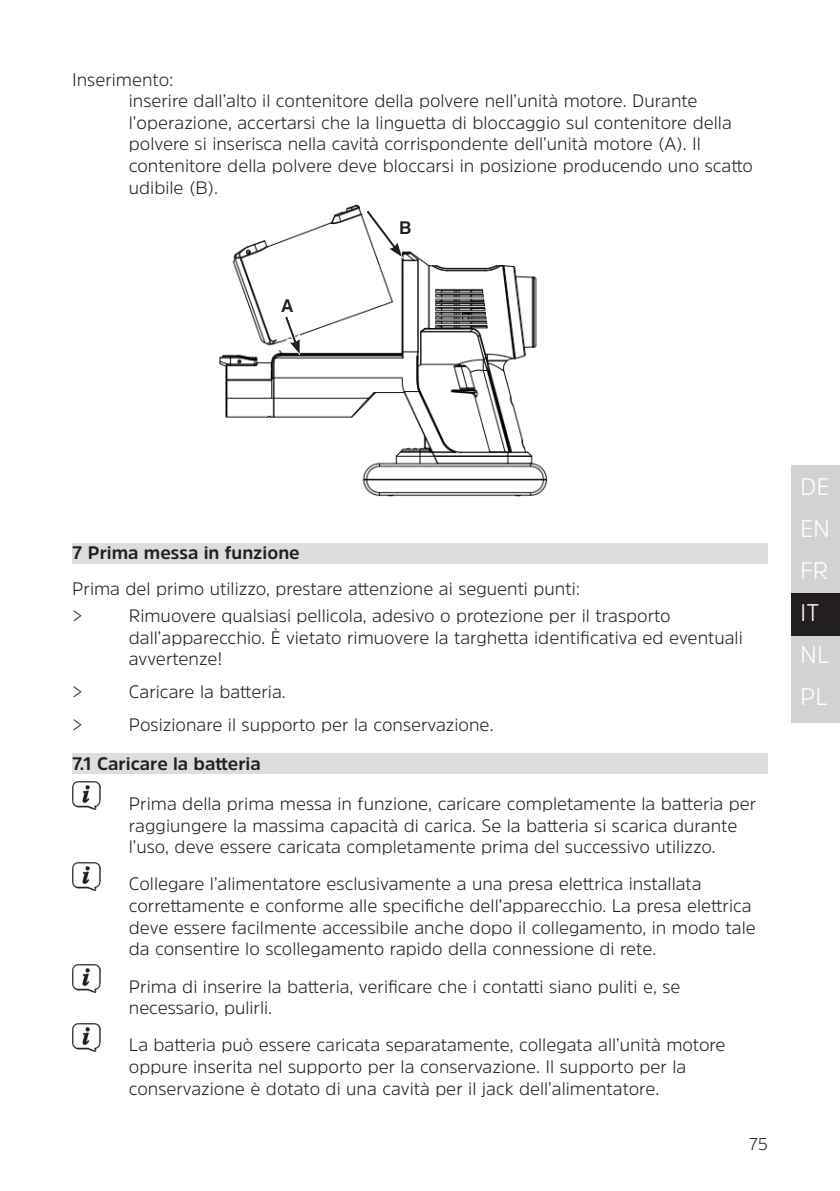
<style>
.page{position:relative;width:840px;height:1191px;background:#fff}
.page>*{position:absolute;margin:0;border:0;box-sizing:border-box;transform-origin:0 0}
.t1{font:300 24px/42px "Amsi Pro";color:#fff}
.Hinweis{font:300 18px/21.6px "Amsi Pro";color:#231f20}
.Einzug{font:300 18px/21.6px "Amsi Pro";color:#231f20}
.t2{font:700 18px "Amsi Pro";color:#231f20}
.t3{font:300 17px "Amsi Pro";color:#231f20}
</style>
<div class="page">
<div style="left:791px;top:507px;width:48px;height:43px;background:#d1d2d4"></div>
<div style="left:791px;top:550px;width:48px;height:43px;background:#d1d2d4"></div>
<div style="left:791px;top:593px;width:48px;height:43px;background:#231f20"></div>
<div style="left:791px;top:636px;width:48px;height:43px;background:#d1d2d4"></div>
<div style="left:791px;top:679px;width:48px;height:44px;background:#d1d2d4"></div>
<div style="left:791px;top:465px;width:48px;height:43px;background:#d1d2d4"></div>
<div style="left:72px;top:543px;width:695px;height:20px;background:#dcdddf"></div>
<div style="left:72px;top:753px;width:695px;height:21px;background:#dcdddf"></div>
<img style="left:219px;top:204px;width:329px;height:293px">
<svg style="left:281px;top:312px;width:19px;height:43px"></svg>
<svg style="left:361px;top:206px;width:42px;height:53px"></svg>
<img style="left:72px;top:782px;width:28px;height:28px">
<img style="left:72px;top:862px;width:28px;height:28px">
<img style="left:72px;top:964px;width:28px;height:28px">
<img style="left:72px;top:1023px;width:28px;height:28px">
<p class="Hinweis" style="left:72px;top:68px;width:103px">Inserimento:</p>
<p class="Hinweis" style="left:129px;top:89px;width:625px">inserire dall’alto il contenitore della polvere nell’unità motore. Durante l’operazione, accertarsi che la linguetta di bloccaggio sul contenitore della polvere si inserisca nella cavità corrispondente dell’unità motore (A). Il contenitore della polvere deve bloccarsi in posizione producendo uno scatto udibile (B).</p>
<p class="t2" style="left:281px;top:293px;width:14px">A</p>
<p class="t2" style="left:399px;top:216px;width:14px">B</p>
<p class="t2" style="left:72px;top:540px;width:229px">7 Prima messa in funzione</p>
<p class="Hinweis" style="left:72px;top:577px;width:509px">Prima del primo utilizzo, prestare attenzione ai seguenti punti:</p>
<p class="Einzug" style="left:72px;top:604px;width:12px">&gt;</p>
<p class="Einzug" style="left:129px;top:604px;width:615px">Rimuovere qualsiasi pellicola, adesivo o protezione per il trasporto dall’apparecchio. È vietato rimuovere la targhetta identificativa ed eventuali avvertenze!</p>
<p class="Einzug" style="left:72px;top:680px;width:12px">&gt;</p>
<p class="Einzug" style="left:129px;top:680px;width:158px">Caricare la batteria.</p>
<p class="Einzug" style="left:72px;top:713px;width:12px">&gt;</p>
<p class="Einzug" style="left:129px;top:713px;width:366px">Posizionare il supporto per la conservazione.</p>
<p class="t2" style="left:72px;top:751px;width:190px">7.1 Caricare la batteria</p>
<p class="Hinweis" style="left:129px;top:792px;width:628px">Prima della prima messa in funzione, caricare completamente la batteria per raggiungere la massima capacità di carica. Se la batteria si scarica durante l’uso, deve essere caricata completamente prima del successivo utilizzo.</p>
<p class="Hinweis" style="left:129px;top:872px;width:628px">Collegare l’alimentatore esclusivamente a una presa elettrica installata correttamente e conforme alle specifiche dell’apparecchio. La presa elettrica deve essere facilmente accessibile anche dopo il collegamento, in modo tale da consentire lo scollegamento rapido della connessione di rete.</p>
<p class="Hinweis" style="left:129px;top:975px;width:553px">Prima di inserire la batteria, verificare che i contatti siano puliti e, se necessario, pulirli.</p>
<p class="Hinweis" style="left:129px;top:1033px;width:598px">La batteria può essere caricata separatamente, collegata all’unità motore oppure inserita nel supporto per la conservazione. Il supporto per la conservazione è dotato di una cavità per il jack dell’alimentatore.</p>
<p class="t3" style="left:748px;top:1132px;width:21px">75</p>
<h1 class="t1" style="left:799px;top:464px;width:31px">DE<br>EN<br>FR<br>IT<br>NL<br>PL</h1>
</div>
